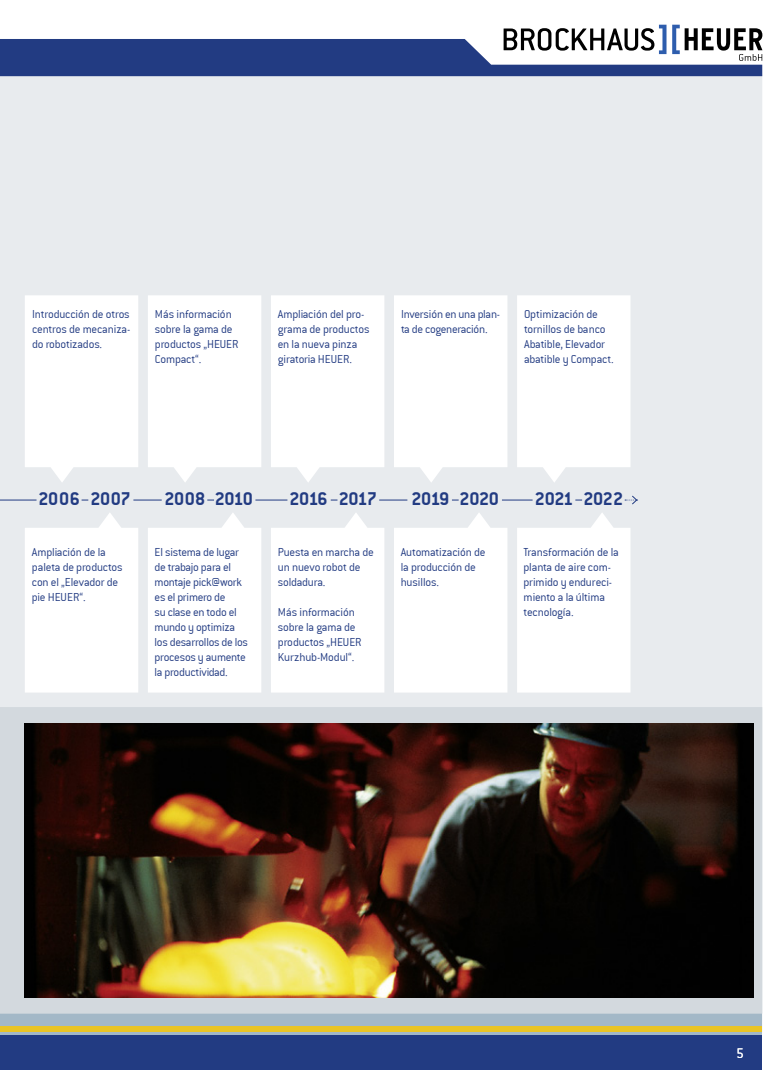
<style>
.page{position:relative;width:780px;height:1088px;background:#fff}
.page>*{position:absolute;margin:0;border:0;box-sizing:border-box;transform-origin:0 0}
.t1{font:20px "Conduit ITCTT Bold";letter-spacing:-.02em;color:#223b82}
.t2{font:20px "Conduit ITCTT Bold";letter-spacing:.005em;color:#223b82}
.t3{font:20px "Conduit ITCTT Bold";letter-spacing:-.05em;color:#223b82}
.t4{font:15px "Conduit ITCTT Light";color:#fff}
.t5{font:12.5px/15px "Conduit ITCTT Light";letter-spacing:-.015em;color:#223b82}
</style>
<div class="page">
<div style="left:0;top:75px;width:762px;height:957px;background:#e8ebee"></div>
<div style="left:0;top:1013px;width:762px;height:23px;background:#a3b8c7"></div>
<div style="left:0;top:1026px;width:762px;height:5px;background:#e9c425"></div>
<svg style="left:0;top:25px;width:762px;height:51px"></svg>
<div style="left:0;top:1035px;width:762px;height:35px;background:#223b82"></div>
<div style="left:0;top:707px;width:762px;height:306px;background:#d3d9de"></div>
<svg style="left:25px;top:513px;width:113px;height:179px"></svg>
<svg style="left:148px;top:513px;width:113px;height:179px"></svg>
<svg style="left:271px;top:513px;width:113px;height:179px"></svg>
<svg style="left:394px;top:513px;width:113px;height:179px"></svg>
<svg style="left:517px;top:513px;width:113px;height:179px"></svg>
<svg style="left:394px;top:295px;width:113px;height:187px"></svg>
<svg style="left:271px;top:295px;width:113px;height:187px"></svg>
<svg style="left:148px;top:295px;width:113px;height:187px"></svg>
<svg style="left:25px;top:295px;width:113px;height:187px"></svg>
<svg style="left:517px;top:295px;width:113px;height:187px"></svg>
<img style="left:25px;top:723px;width:728px;height:274px">
<hr style="left:0;top:500px;width:37px;height:1px;background:#223b82">
<svg style="left:133px;top:500px;width:29px;height:1px"></svg>
<hr style="left:255px;top:500px;width:32px;height:1px;background:#223b82">
<hr style="left:502px;top:500px;width:30px;height:1px;background:#223b82">
<svg style="left:625px;top:495px;width:12px;height:10px"></svg>
<svg style="left:379px;top:500px;width:28px;height:1px"></svg>
<p class="t5" style="left:32px;top:307px;width:100px;text-align:justify">Introducción de otros centros de mecaniza&shy;do robotizados.</p>
<p class="t5" style="left:155px;top:307px;width:85px">Más información sobre la gama de productos „HEUER<br>Compact“.</p>
<p class="t5" style="left:278px;top:307px;width:93px">Ampliación del pro&shy;grama de productos en la nueva pinza giratoria HEUER.</p>
<p class="t5" style="left:401px;top:307px;width:101px">Inversión en una plan&shy;ta de cogeneración.</p>
<p class="t5" style="left:524px;top:307px;width:91px">Optimización de tornillos de banco<br>Abatible, Elevador abatible y Compact.</p>
<h1 class="t2" style="left:39px;top:487px;width:93px">2006 2007</h1>
<h1 class="t1" style="left:164px;top:487px;width:90px">2008 2010</h1>
<h1 class="t3" style="left:289px;top:487px;width:89px">2016 2017</h1>
<h1 class="t1" style="left:411px;top:487px;width:89px">2019 2020</h1>
<h1 class="t1" style="left:535px;top:487px;width:90px">2021 2022</h1>
<p class="t5" style="left:155px;top:545px;width:95px">El sistema de lugar de trabajo para el montaje pick@work es el primero de<br>su clase en todo el mundo y optimiza los desarrollos de los procesos y aumente la productividad.</p>
<p class="t5" style="left:32px;top:545px;width:92px">Ampliación de la paleta de productos con el „Elevador de pie HEUER“.</p>
<p class="t5" style="left:278px;top:545px;width:97px">Puesta en marcha de un nuevo robot de soldadura.</p>
<p class="t5" style="left:278px;top:605px;width:85px">Más información sobre la gama de productos „HEUER<br>Kurzhub-Modul“.</p>
<p class="t5" style="left:401px;top:545px;width:86px">Automatización de la producción de husillos.</p>
<p class="t5" style="left:523px;top:545px;width:97px">Transformación de la planta de aire com&shy;primido y endureci&shy;miento a la última tecnología.</p>
<p class="t4" style="left:736px;top:1045px;width:9px">5</p>
</div>
